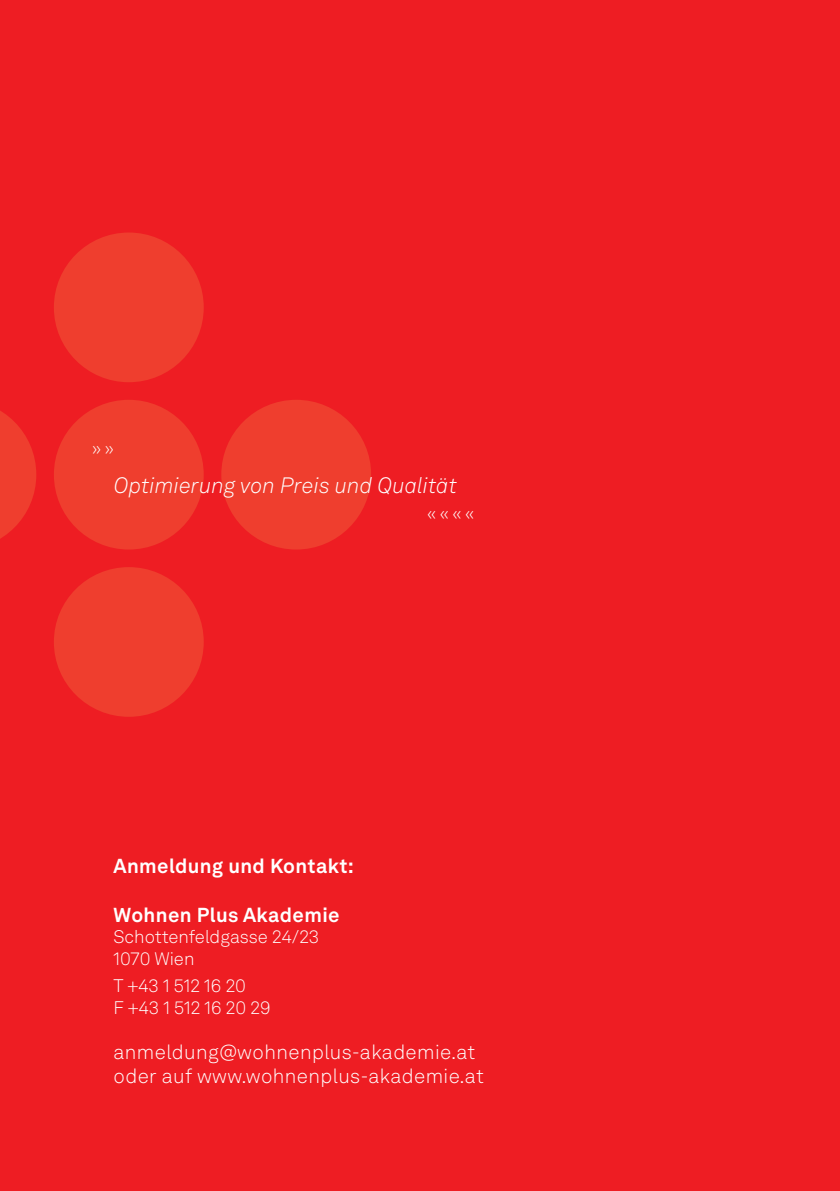
<style>
.page{position:relative;width:840px;height:1191px;background:#fff}
.page>*{position:absolute;margin:0;border:0;box-sizing:border-box;transform-origin:0 0}
.Zitat_Fließtext{font:italic 300 22px "Akkurat LL";color:#fff}
.t1{font:300 20px/24px "Akkurat LL";letter-spacing:.02em;color:#fff}
.t2{font:700 20px "Akkurat LL";letter-spacing:.02em;color:#fff}
.Zitat_Anführung_rechts{font:300 18px/21.6px "Akkurat LL";color:#fff}
.Zitat_Anführung_links{font:300 18px "Akkurat LL";color:#fff}
</style>
<div class="page">
<div style="left:0;top:0;width:839px;height:1191px;background:#ee1d23"></div>
<div style="left:54px;top:400px;width:149px;height:149px;background:#ef3e2e;border-radius:50%"></div>
<svg style="left:0;top:411px;width:36px;height:128px"></svg>
<div style="left:221px;top:400px;width:150px;height:149px;background:#ef3e2e;border-radius:50%"></div>
<div style="left:54px;top:567px;width:150px;height:150px;background:#ef3e2e;border-radius:50%"></div>
<div style="left:54px;top:232px;width:150px;height:150px;background:#ef3e2e;border-radius:50%"></div>
<p class="Zitat_Anführung_links" style="left:92px;top:437px;width:23px">»»</p>
<p class="Zitat_Fließtext" style="left:113px;top:470px;width:344px">Optimierung von Preis und Qualität</p>
<p class="Zitat_Anführung_rechts" style="left:427px;top:504px;width:49px">««««</p>
<p class="t2" style="left:113px;top:851px;width:241px">Anmeldung und Kontakt:</p>
<p class="t2" style="left:113px;top:899px;width:227px">Wohnen Plus Akademie</p>
<p class="Zitat_Anführung_rechts" style="left:113px;top:925px;width:207px">Schottenfeldgasse 24/23<br>1070 Wien</p>
<p class="Zitat_Anführung_rechts" style="left:113px;top:974px;width:134px">T +43 1 512 16 20</p>
<p class="Zitat_Anführung_rechts" style="left:113px;top:996px;width:159px">F +43 1 512 16 20 29</p>
<p class="t1" style="left:113px;top:1039px;width:371px">anmeldung@wohnenplus-akademie.at oder auf www.wohnenplus-akademie.at</p>
</div>
